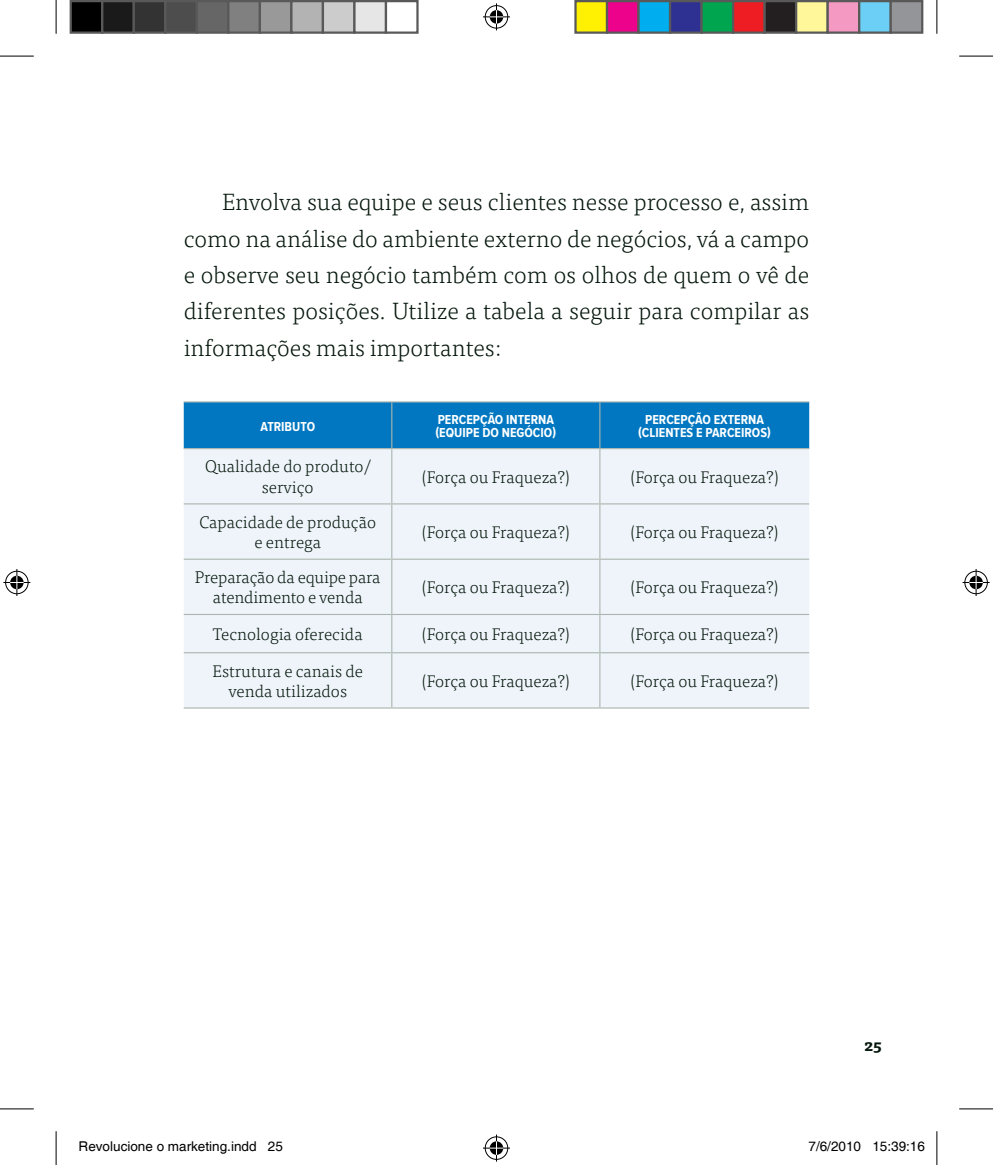
<style>
.page{position:relative;width:993px;height:1165px;background:#fff}
.page>*{position:absolute;margin:0;border:0;box-sizing:border-box;transform-origin:0 0}
.t1{font:300 23.62px/36.4px "Tisa OT";color:#05170c;text-align:justify}
.t2{font:300 16.88px/20.2px "Tisa OT";color:#05170c;text-align:center}
.t3{font:700 15.75px "Tisa OT";color:#05170c}
.t4{font:700 13.5px/13.5px "Proxima Nova Cond";color:#fff}
.t5{font:13.5px "Helvetica";color:#000}
</style>
<div class="page">
<div style="left:184px;top:402px;width:625px;height:46px;background:#0077c0"></div>
<div style="left:184px;top:449px;width:625px;height:258px;background:#eff4fa"></div>
<hr style="left:184px;top:401px;width:208px;height:1px;background:#abb6ae">
<hr style="left:392px;top:401px;width:207px;height:1px;background:#abb6ae">
<hr style="left:391px;top:402px;width:1px;height:46px;background:#abb6ae">
<hr style="left:599px;top:401px;width:210px;height:1px;background:#abb6ae">
<hr style="left:599px;top:402px;width:1px;height:46px;background:#abb6ae">
<hr style="left:184px;top:448px;width:208px;height:1px;background:#abb6ae">
<hr style="left:392px;top:448px;width:207px;height:1px;background:#abb6ae">
<hr style="left:391px;top:449px;width:1px;height:54px;background:#abb6ae">
<hr style="left:599px;top:448px;width:210px;height:1px;background:#abb6ae">
<hr style="left:599px;top:449px;width:1px;height:54px;background:#abb6ae">
<hr style="left:184px;top:503px;width:208px;height:1px;background:#abb6ae">
<hr style="left:392px;top:503px;width:207px;height:1px;background:#abb6ae">
<hr style="left:391px;top:504px;width:1px;height:54px;background:#abb6ae">
<hr style="left:599px;top:503px;width:210px;height:1px;background:#abb6ae">
<hr style="left:599px;top:504px;width:1px;height:54px;background:#abb6ae">
<hr style="left:184px;top:558px;width:208px;height:2px;background:#abb6ae">
<hr style="left:392px;top:558px;width:207px;height:2px;background:#abb6ae">
<hr style="left:391px;top:560px;width:1px;height:54px;background:#abb6ae">
<hr style="left:599px;top:558px;width:210px;height:2px;background:#abb6ae">
<hr style="left:599px;top:560px;width:1px;height:54px;background:#abb6ae">
<hr style="left:184px;top:614px;width:208px;height:1px;background:#abb6ae">
<hr style="left:392px;top:614px;width:207px;height:1px;background:#abb6ae">
<hr style="left:391px;top:615px;width:1px;height:37px;background:#abb6ae">
<hr style="left:599px;top:614px;width:210px;height:1px;background:#abb6ae">
<hr style="left:599px;top:615px;width:1px;height:37px;background:#abb6ae">
<hr style="left:184px;top:652px;width:208px;height:1px;background:#abb6ae">
<hr style="left:392px;top:652px;width:207px;height:1px;background:#abb6ae">
<hr style="left:391px;top:653px;width:1px;height:54px;background:#abb6ae">
<hr style="left:599px;top:652px;width:210px;height:1px;background:#abb6ae">
<hr style="left:599px;top:653px;width:1px;height:54px;background:#abb6ae">
<hr style="left:184px;top:707px;width:208px;height:1px;background:#abb6ae">
<hr style="left:392px;top:707px;width:207px;height:1px;background:#abb6ae">
<hr style="left:599px;top:707px;width:210px;height:1px;background:#abb6ae">
<hr style="left:0;top:56px;width:34px;height:1px;background:#000">
<hr style="left:959px;top:56px;width:33px;height:1px;background:#000">
<hr style="left:0;top:1108px;width:34px;height:1px;background:#000">
<hr style="left:959px;top:1108px;width:33px;height:1px;background:#000">
<hr style="left:56px;top:0;width:1px;height:34px;background:#000">
<hr style="left:56px;top:1131px;width:1px;height:34px;background:#000">
<hr style="left:936px;top:0;width:1px;height:34px;background:#000">
<hr style="left:936px;top:1131px;width:1px;height:34px;background:#000">
<svg style="left:483px;top:3px;width:27px;height:27px"></svg>
<svg style="left:483px;top:1134px;width:27px;height:27px"></svg>
<svg style="left:3px;top:569px;width:27px;height:27px"></svg>
<svg style="left:962px;top:569px;width:27px;height:27px"></svg>
<div style="left:71px;top:1px;width:31px;height:32px;background:#000"></div>
<div style="left:70px;top:0;width:33px;height:34px;border:2px solid #595959"></div>
<div style="left:102px;top:1px;width:32px;height:32px;background:#1a1a1a"></div>
<div style="left:101px;top:0;width:34px;height:34px;border:2px solid #595959"></div>
<div style="left:134px;top:1px;width:31px;height:32px;background:#333"></div>
<div style="left:133px;top:0;width:33px;height:34px;border:2px solid #595959"></div>
<div style="left:165px;top:1px;width:32px;height:32px;background:#4d4d4d"></div>
<div style="left:164px;top:0;width:34px;height:34px;border:2px solid #595959"></div>
<div style="left:197px;top:1px;width:31px;height:32px;background:#666"></div>
<div style="left:196px;top:0;width:33px;height:34px;border:2px solid #595959"></div>
<div style="left:228px;top:1px;width:32px;height:32px;background:#808080"></div>
<div style="left:227px;top:0;width:34px;height:34px;border:2px solid #595959"></div>
<div style="left:260px;top:1px;width:31px;height:32px;background:#999"></div>
<div style="left:259px;top:0;width:33px;height:34px;border:2px solid #595959"></div>
<div style="left:291px;top:1px;width:32px;height:32px;background:#b3b3b3"></div>
<div style="left:290px;top:0;width:34px;height:34px;border:2px solid #595959"></div>
<div style="left:323px;top:1px;width:31px;height:32px;background:#ccc"></div>
<div style="left:322px;top:0;width:33px;height:34px;border:2px solid #595959"></div>
<div style="left:354px;top:1px;width:32px;height:32px;background:#e6e6e6"></div>
<div style="left:353px;top:0;width:34px;height:34px;border:2px solid #595959"></div>
<div style="left:385px;top:0;width:33px;height:34px;border:2px solid #595959"></div>
<div style="left:575px;top:1px;width:32px;height:32px;background:#fff101"></div>
<div style="left:574px;top:0;width:34px;height:34px;border:2px solid #595959"></div>
<div style="left:607px;top:1px;width:31px;height:32px;background:#ed028c"></div>
<div style="left:605px;top:0;width:34px;height:34px;border:2px solid #595959"></div>
<div style="left:638px;top:1px;width:32px;height:32px;background:#00aeef"></div>
<div style="left:637px;top:0;width:34px;height:34px;border:2px solid #595959"></div>
<div style="left:670px;top:1px;width:31px;height:32px;background:#2e3092"></div>
<div style="left:668px;top:0;width:34px;height:34px;border:2px solid #595959"></div>
<div style="left:701px;top:1px;width:32px;height:32px;background:#00a54f"></div>
<div style="left:700px;top:0;width:34px;height:34px;border:2px solid #595959"></div>
<div style="left:733px;top:1px;width:31px;height:32px;background:#ee1d23"></div>
<div style="left:731px;top:0;width:34px;height:34px;border:2px solid #595959"></div>
<div style="left:764px;top:1px;width:32px;height:32px;background:#231f20"></div>
<div style="left:763px;top:0;width:34px;height:34px;border:2px solid #595959"></div>
<div style="left:796px;top:1px;width:31px;height:32px;background:#fff79a"></div>
<div style="left:794px;top:0;width:34px;height:34px;border:2px solid #595959"></div>
<div style="left:827px;top:1px;width:32px;height:32px;background:#f499c2"></div>
<div style="left:826px;top:0;width:34px;height:34px;border:2px solid #595959"></div>
<div style="left:859px;top:1px;width:31px;height:32px;background:#6bcff6"></div>
<div style="left:857px;top:0;width:34px;height:34px;border:2px solid #595959"></div>
<div style="left:890px;top:1px;width:32px;height:32px;background:#939598"></div>
<div style="left:889px;top:0;width:34px;height:34px;border:2px solid #595959"></div>
<p class="t1" style="left:184px;top:184px;width:627px;text-indent:38px">Envolva sua equipe e seus clientes nesse processo e, assim como na análise do ambiente externo de negócios, vá a campo e observe seu negócio também com os olhos de quem o vê de diferentes posições. Utilize a tabela a seguir para compilar as informações mais importantes:</p>
<p class="t4" style="left:260px;top:420px;width:56px">ATRIBUTO</p>
<p class="t4" style="left:435px;top:413px;width:122px">PERCEPÇÃO INTERNA (EQUIPE DO NEGÓCIO)</p>
<p class="t4" style="left:638px;top:413px;width:134px;text-align:center">PERCEPÇÃO EXTERNA (CLIENTES E PARCEIROS)</p>
<p class="t2" style="left:205px;top:457px;width:167px">Qualidade do produto/ serviço</p>
<p class="t2" style="left:421px;top:467px;width:150px">(Força ou Fraqueza?)</p>
<p class="t2" style="left:630px;top:467px;width:150px">(Força ou Fraqueza?)</p>
<p class="t2" style="left:199px;top:512px;width:178px">Capacidade de produção e entrega</p>
<p class="t2" style="left:421px;top:522px;width:150px">(Força ou Fraqueza?)</p>
<p class="t2" style="left:630px;top:522px;width:150px">(Força ou Fraqueza?)</p>
<p class="t2" style="left:195px;top:567px;width:187px">Preparação da equipe para atendimento e venda</p>
<p class="t2" style="left:421px;top:577px;width:150px">(Força ou Fraqueza?)</p>
<p class="t2" style="left:630px;top:577px;width:150px">(Força ou Fraqueza?)</p>
<p class="t2" style="left:213px;top:624px;width:151px">Tecnologia oferecida</p>
<p class="t2" style="left:421px;top:624px;width:150px">(Força ou Fraqueza?)</p>
<p class="t2" style="left:630px;top:624px;width:150px">(Força ou Fraqueza?)</p>
<p class="t2" style="left:212px;top:661px;width:152px">Estrutura e canais de venda utilizados</p>
<p class="t2" style="left:421px;top:671px;width:150px">(Força ou Fraqueza?)</p>
<p class="t2" style="left:630px;top:671px;width:150px">(Força ou Fraqueza?)</p>
<p class="t3" style="left:863px;top:1035px;width:19px">25</p>
<p class="t5" style="left:79px;top:1138px;width:206px">Revolucione o marketing.indd 25</p>
<p class="t5" style="left:808px;top:1138px;width:118px">7/6/2010 15:39:16</p>
</div>
